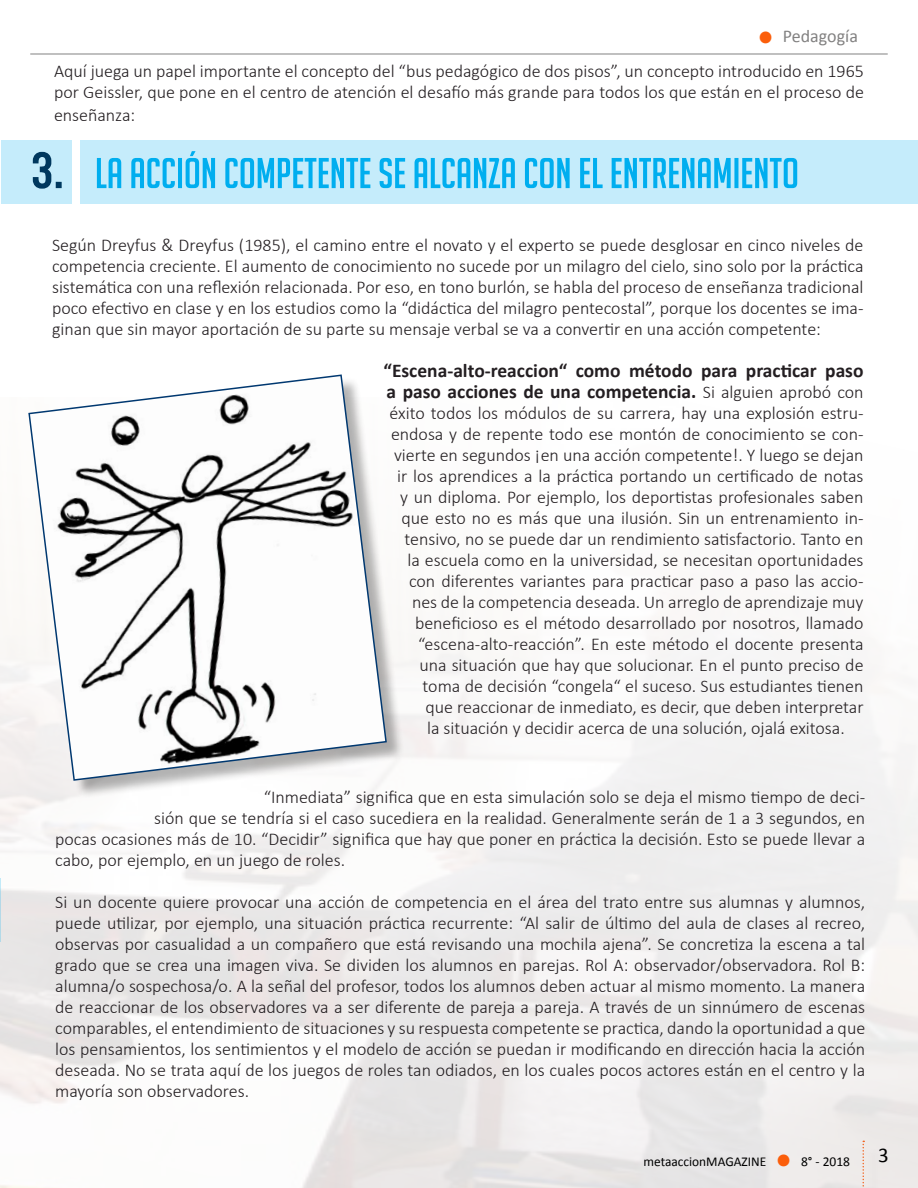
<style>
.page{position:relative;width:918px;height:1188px;background:#fff}
.page>*{position:absolute;margin:0;border:0;box-sizing:border-box;transform-origin:0 0}
.t1{font:21px "Calibri";color:#000}
.t2{font:700 19.5px/21px "Calibri";color:#231e21}
.t3{font:300 18px/21px "Calibri";color:#231e21;text-align:justify}
.t4{font:18px "Calibri";color:#828181}
.t5{font:13.5px "Calibri";color:#000}
.s1{font-weight:700;font-size:33px;color:#fb5e0b}
.s2{font-weight:300;font-size:18px}
</style>
<div class="page">
<img style="left:0;top:636px;width:918px;height:552px">
<div style="left:1px;top:140px;width:917px;height:64px;background:#c5ecfb"></div>
<svg style="left:97px;top:151px;width:700px;height:37px"></svg>
<svg style="left:33px;top:152px;width:29px;height:37px"></svg>
<div style="left:31px;top:377px;width:374px;height:422px;background:#000;opacity:.3"></div>
<svg style="left:27px;top:374px;width:361px;height:408px"></svg>
<div style="left:72px;top:140px;width:8px;height:64px;background:#fff"></div>
<hr style="left:0;top:878px;width:1px;height:64px;background:#00aeef">
<hr style="left:30px;top:54px;width:858px;height:1px;background:#828181">
<div style="left:865px;top:1144px;width:17px;height:44px;background:#ece8e7"></div>
<svg style="left:862px;top:1141px;width:2px;height:47px"></svg>
<p class="t4" style="left:757px;top:25px;width:102px"><span class="s1">•</span> Pedagogía</p>
<p class="t3" style="left:54px;top:60px;width:812px;line-height:21.8px">Aquí juega un papel importante el concepto del “bus pedagógico de dos pisos”, un concepto introducido en 1965 por Geissler, que pone en el centro de atención el desafío más grande para todos los que están en el proceso de enseñanza:</p>
<p class="t3" style="left:52px;top:233px;width:813px">Según Dreyfus &amp; Dreyfus (1985), el camino entre el novato y el experto se puede desglosar en cinco niveles de competencia creciente. El aumento de conocimiento no sucede por un milagro del cielo, sino solo por la práctica sistemática con una reflexión relacionada. Por eso, en tono burlón, se habla del proceso de enseñanza tradicional poco efectivo en clase y en los estudios como la “didáctica del milagro pentecostal”, porque los docentes se ima&shy;ginan que sin mayor aportación de su parte su mensaje verbal se va a convertir en una acción competente:</p>
<p class="t2" style="left:384px;top:360px;width:482px">“Escena-alto-reaccion“ como método para practicar paso a paso acciones de una competencia. <span class="s2">Si alguien aprobó con</span></p>
<p class="t3" style="left:390px;top:401px;width:475px">éxito todos los módulos de su carrera, hay una explosión estru-</p>
<p class="t3" style="left:391px;top:422px;width:474px">endosa y de repente todo ese montón de conocimiento se con-</p>
<p class="t3" style="left:394px;top:443px;width:471px">vierte en segundos ¡en una acción competente!. Y luego se dejan</p>
<p class="t3" style="left:397px;top:464px;width:468px">ir los aprendices a la práctica portando un certificado de notas</p>
<p class="t3" style="left:400px;top:485px;width:465px">y un diploma. Por ejemplo, los deportistas profesionales saben</p>
<p class="t3" style="left:402px;top:506px;width:464px">que esto no es más que una ilusión. Sin un entrenamiento in-</p>
<p class="t3" style="left:405px;top:527px;width:461px">tensivo, no se puede dar un rendimiento satisfactorio. Tanto en</p>
<p class="t3" style="left:408px;top:548px;width:458px">la escuela como en la universidad, se necesitan oportunidades</p>
<p class="t3" style="left:409px;top:569px;width:456px">con diferentes variantes para practicar paso a paso las accio-</p>
<p class="t3" style="left:412px;top:590px;width:453px">nes de la competencia deseada. Un arreglo de aprendizaje muy</p>
<p class="t3" style="left:415px;top:611px;width:450px">beneficioso es el método desarrollado por nosotros, llamado</p>
<p class="t3" style="left:418px;top:632px;width:447px">“escena-alto-reacción”. En este método el docente presenta</p>
<p class="t3" style="left:420px;top:653px;width:446px">una situación que hay que solucionar. En el punto preciso de</p>
<p class="t3" style="left:423px;top:674px;width:443px">toma de decisión “congela“ el suceso. Sus estudiantes tienen</p>
<p class="t3" style="left:426px;top:695px;width:440px">que reaccionar de inmediato, es decir, que deben interpretar</p>
<p class="t3" style="left:427px;top:716px;width:419px">la situación y decidir acerca de una solución, ojalá exitosa.</p>
<p class="t3" style="left:264px;top:786px;width:603px">“Inmediata” significa que en esta simulación solo se deja el mismo tiempo de deci-</p>
<p class="t3" style="left:154px;top:807px;width:713px">sión que se tendría si el caso sucediera en la realidad. Generalmente serán de 1 a 3 segundos, en</p>
<p class="t3" style="left:55px;top:828px;width:812px">pocas ocasiones más de 10. “Decidir” significa que hay que poner en práctica la decisión. Esto se puede llevar a</p>
<p class="t3" style="left:55px;top:849px;width:291px">cabo, por ejemplo, en un juego de roles.</p>
<p class="t3" style="left:55px;top:891px;width:812px">Si un docente quiere provocar una acción de competencia en el área del trato entre sus alumnas y alumnos, puede utilizar, por ejemplo, una situación práctica recurrente: “Al salir de último del aula de clases al recreo, observas por casualidad a un compañero que está revisando una mochila ajena”. Se concretiza la escena a tal grado que se crea una imagen viva. Se dividen los alumnos en parejas. Rol A: observador/observadora. Rol B: alumna/o sospechosa/o. A la señal del profesor, todos los alumnos deben actuar al mismo momento. La manera de reaccionar de los observadores va a ser diferente de pareja a pareja. A través de un sinnúmero de escenas comparables, el entendimiento de situaciones y su respuesta competente se practica, dando la oportunidad a que los pensamientos, los sentimientos y el modelo de acción se puedan ir modificando en dirección hacia la acción deseada. No se trata aquí de los juegos de roles tan odiados, en los cuales pocos actores están en el centro y la mayoría son observadores.</p>
<p class="t5" style="left:644px;top:1153px;width:124px">metaaccionMAGAZINE</p>
<p class="t1" style="left:878px;top:1142px;width:12px">3</p>
<p class="t5" style="left:776px;top:1153px;width:76px"><span class="s1">•</span> 8° - 2018</p>
</div>
